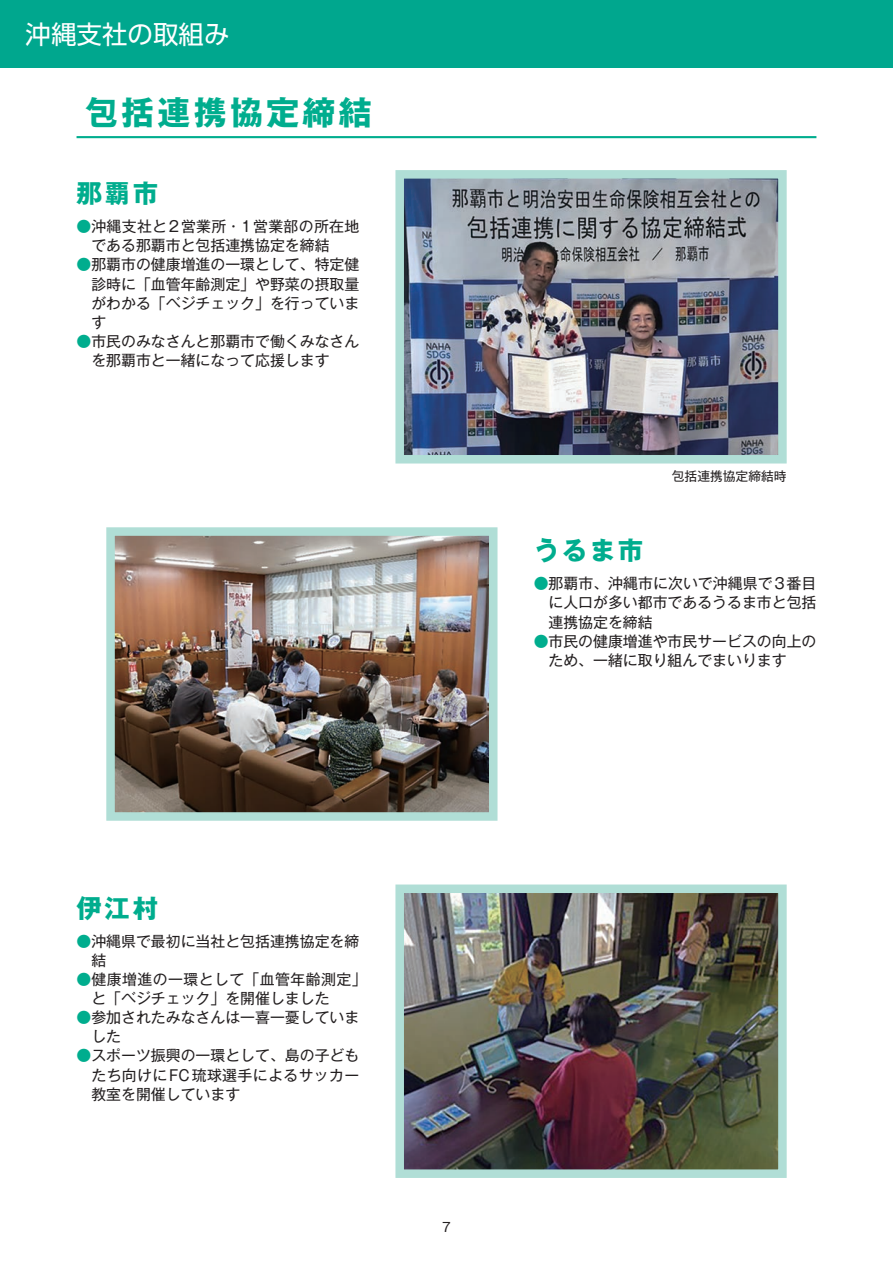
<style>
.page{position:relative;width:893px;height:1263px;background:#fff}
.page>*{position:absolute;margin:0;border:0;box-sizing:border-box;transform-origin:0 0}
.t1{font:33px "Gothic MB101 Pr 6 Bold 90 pv RKSJ H";letter-spacing:.1em;color:#00ad8e}
.t2{font:25.5px "Gothic MB101 Pr 6 Bold 90 pv RKSJ H";letter-spacing:.1em;color:#00ad8e}
.t3{font:25.5px "UD Shin Go Pro Regular 90 pv RKSJ H";color:#fff}
.t4{font:14.85px/19.2px "Gothic MB101 Pr 6 Regular 90 pv RKSJ H";color:#231f20}
.t5{font:14.85px/19.2px "Gothic MB101 Pr 6 Regular 90 pv RKSJ H";letter-spacing:.03em;color:#231f20}
.t6{font:12.75px "Gothic MB101 Pr 6 Regular 90 pv RKSJ H";color:#231f20}
.s1{color:#00ad8e}
</style>
<div class="page">
<div style="left:0;top:0;width:893px;height:68px;background:#00a78e"></div>
<hr style="left:77px;top:136px;width:739px;height:2px;background:#00ad8e">
<img style="left:395px;top:884px;width:392px;height:294px">
<img style="left:106px;top:527px;width:392px;height:294px">
<img style="left:395px;top:170px;width:392px;height:294px">
<h2 class="t3" style="left:26px;top:25px;width:206px">沖縄支社の取組み</h2>
<h1 class="t1" style="left:85px;top:100px;width:288px">包括連携協定締結</h1>
<h2 class="t2" style="left:77px;top:184px;width:83px">那覇市</h2>
<p class="t4" style="left:91px;top:219px;width:269px;text-indent:-15px"><span class="s1">●</span>沖縄支社と2営業所・1営業部の所在地である那覇市と包括連携協定を締結</p>
<p class="t4" style="left:91px;top:257px;width:269px;text-align:justify;text-indent:-15px"><span class="s1">●</span>那覇市の健康増進の一環として、特定健診時に「血管年齢測定」や野菜の摂取量がわかる「ベジチェック」を行っています</p>
<p class="t4" style="left:91px;top:334px;width:269px;text-indent:-15px"><span class="s1">●</span>市民のみなさんと那覇市で働くみなさんを那覇市と一緒になって応援します</p>
<p class="t6" style="left:672px;top:471px;width:116px">包括連携協定締結時</p>
<h2 class="t2" style="left:534px;top:541px;width:111px">うるま市</h2>
<p class="t4" style="left:549px;top:576px;width:269px;text-align:justify;text-indent:-15px"><span class="s1">●</span>那覇市、沖縄市に次いで沖縄県で3番目に人口が多い都市であるうるま市と包括連携協定を締結</p>
<p class="t4" style="left:549px;top:633px;width:269px;text-indent:-15px"><span class="s1">●</span>市民の健康増進や市民サービスの向上のため、一緒に取り組んでまいります</p>
<h2 class="t2" style="left:77px;top:898px;width:83px">伊江村</h2>
<p class="t4" style="left:91px;top:933px;width:269px;text-indent:-15px"><span class="s1">●</span>沖縄県で最初に当社と包括連携協定を締結</p>
<p class="t5" style="left:91px;top:972px;width:277px;text-indent:-15px"><span class="s1">●</span>健康増進の一環として「血管年齢測定」と「ベジチェック」を開催しました</p>
<p class="t4" style="left:91px;top:1010px;width:269px;text-indent:-15px"><span class="s1">●</span>参加されたみなさんは一喜一憂していました</p>
<p class="t4" style="left:91px;top:1048px;width:269px;text-align:justify;text-indent:-15px"><span class="s1">●</span>スポーツ振興の一環として、島の子どもたち向けにFC琉球選手によるサッカー教室を開催しています</p>
<p class="t6" style="left:442px;top:1222px;width:10px">7</p>
</div>
